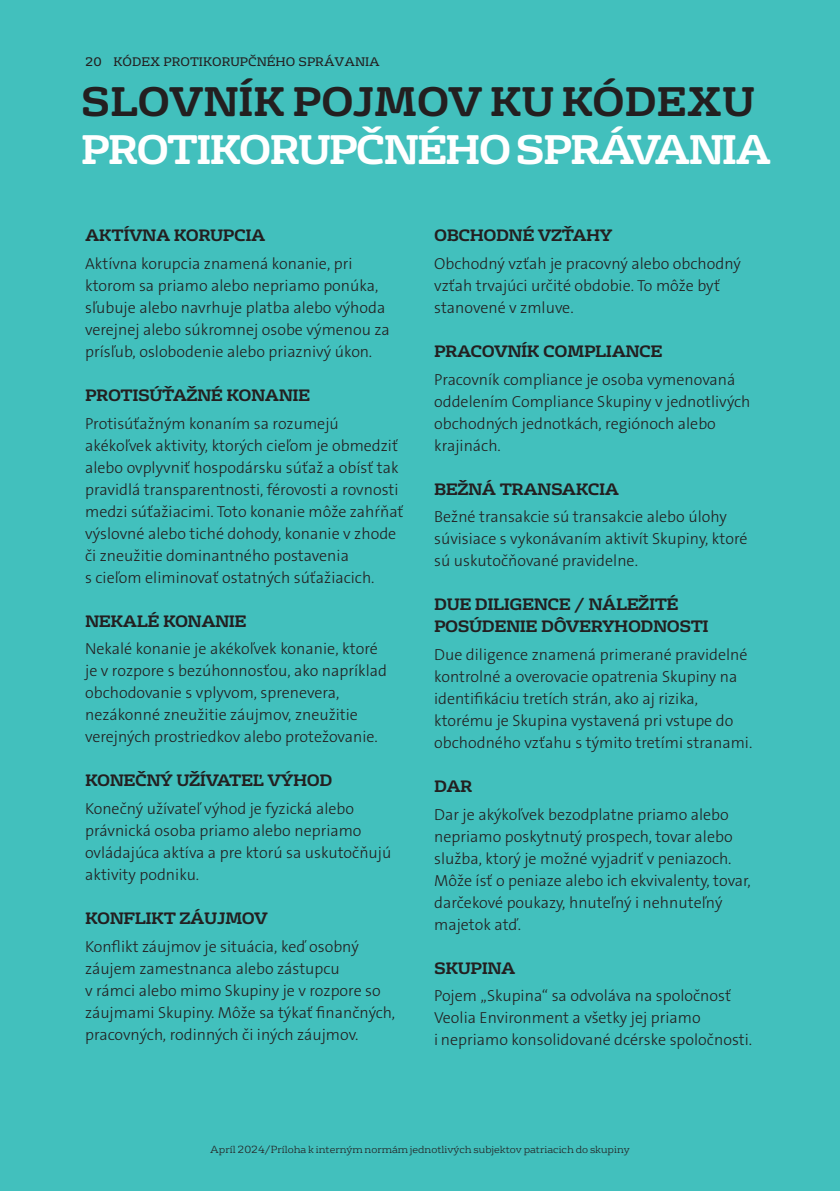
<style>
.page{position:relative;width:840px;height:1191px;background:#fff}
.page>*{position:absolute;margin:0;border:0;box-sizing:border-box;transform-origin:0 0}
.t1{font:700 40px "FS Rufus";letter-spacing:-.05em;color:#fff}
.t2{font:700 40px "FS Rufus";letter-spacing:-.01em;color:#231f20}
.t3{font:16px/22px "The Sans Veolia W3 Lig";color:#231f20}
.t4{font:700 16px/22px "FS Rufus";letter-spacing:-.03em;color:#231f20}
.t5{font:12px "FS Rufus";color:#231f20}
.t6{font:300 10px "FS Rufus";color:#231f20}
</style>
<div class="page">
<div style="left:0;top:0;width:839px;height:1191px;background:#42c0bd"></div>
<p class="t5" style="left:85px;top:52px;width:296px">20 KÓDEX PROTIKORUPČNÉHO SPRÁVANIA</p>
<h1 class="t2" style="left:81px;top:66px;width:675px">SLOVNÍK POJMOV KU KÓDEXU</h1>
<h1 class="t1" style="left:81px;top:114px;width:691px">PROTIKORUPČNÉHO SPRÁVANIA</h1>
<p class="t4" style="left:85px;top:223px;width:182px">AKTÍVNA KORUPCIA</p>
<p class="t3" style="left:85px;top:252px;width:306px">Aktívna korupcia znamená konanie, pri ktorom sa priamo alebo nepriamo ponúka, sľubuje alebo navrhuje platba alebo výhoda verejnej alebo súkromnej osobe výmenou za prísľub, oslobodenie alebo priaznivý úkon.</p>
<p class="t4" style="left:85px;top:383px;width:226px">PROTISÚŤAŽNÉ KONANIE</p>
<p class="t3" style="left:85px;top:412px;width:319px">Protisúťažným konaním sa rozumejú akékoľvek aktivity, ktorých cieľom je obmedziť alebo ovplyvniť hospodársku súťaž a obísť tak pravidlá transparentnosti, férovosti a rovnosti medzi súťažiacimi. Toto konanie môže zahŕňať výslovné alebo tiché dohody, konanie v zhode či zneužitie dominantného postavenia<br>s cieľom eliminovať ostatných súťažiacich.</p>
<p class="t4" style="left:85px;top:608px;width:163px">NEKALÉ KONANIE</p>
<p class="t3" style="left:85px;top:638px;width:303px">Nekalé konanie je akékoľvek konanie, ktoré je v rozpore s bezúhonnosťou, ako napríklad obchodovanie s vplyvom, sprenevera, nezákonné zneužitie záujmov, zneužitie verejných prostriedkov alebo protežovanie.</p>
<p class="t4" style="left:85px;top:768px;width:248px">KONEČNÝ UŽÍVATEĽ VÝHOD</p>
<p class="t3" style="left:85px;top:797px;width:307px">Konečný užívateľ výhod je fyzická alebo právnická osoba priamo alebo nepriamo ovládajúca aktíva a pre ktorú sa uskutočňujú aktivity podniku.</p>
<p class="t4" style="left:85px;top:906px;width:184px">KONFLIKT ZÁUJMOV</p>
<p class="t3" style="left:85px;top:935px;width:311px">Konflikt záujmov je situácia, keď osobný záujem zamestnanca alebo zástupcu<br>v rámci alebo mimo Skupiny je v rozpore so záujmami Skupiny. Môže sa týkať finančných, pracovných, rodinných či iných záujmov.</p>
<p class="t4" style="left:434px;top:223px;width:180px">OBCHODNÉ VZŤAHY</p>
<p class="t3" style="left:434px;top:252px;width:308px">Obchodný vzťah je pracovný alebo obchodný vzťah trvajúci určité obdobie. To môže byť stanovené v zmluve.</p>
<p class="t4" style="left:434px;top:339px;width:230px">PRACOVNÍK COMPLIANCE</p>
<p class="t3" style="left:434px;top:368px;width:318px">Pracovník compliance je osoba vymenovaná oddelením Compliance Skupiny v jednotlivých obchodných jednotkách, regiónoch alebo krajinách.</p>
<p class="t4" style="left:434px;top:476px;width:186px">BEŽNÁ TRANSAKCIA</p>
<p class="t3" style="left:434px;top:506px;width:314px">Bežné transakcie sú transakcie alebo úlohy súvisiace s vykonávaním aktivít Skupiny, ktoré sú uskutočňované pravidelne.</p>
<p class="t4" style="left:434px;top:592px;width:276px">DUE DILIGENCE / NÁLEŽITÉ<br>POSÚDENIE DÔVERYHODNOSTI</p>
<p class="t3" style="left:434px;top:643px;width:319px">Due diligence znamená primerané pravidelné kontrolné a overovacie opatrenia Skupiny na identifikáciu tretích strán, ako aj rizika, ktorému je Skupina vystavená pri vstupe do obchodného vzťahu s týmito tretími stranami.</p>
<p class="t4" style="left:434px;top:774px;width:40px">DAR</p>
<p class="t3" style="left:434px;top:803px;width:318px">Dar je akýkoľvek bezodplatne priamo alebo nepriamo poskytnutý prospech, tovar alebo služba, ktorý je možné vyjadriť v peniazoch.<br>Môže ísť o peniaze alebo ich ekvivalenty, tovar, darčekové poukazy, hnuteľný i nehnuteľný majetok atď.</p>
<p class="t4" style="left:434px;top:955px;width:83px">SKUPINA</p>
<p class="t3" style="left:434px;top:985px;width:319px">Pojem „Skupina“ sa odvoláva na spoločnosť<br>Veolia Environment a všetky jej priamo<br>i nepriamo konsolidované dcérske spoločnosti.</p>
<p class="t6" style="left:210px;top:1141px;width:420px">Apríl 2024/Príloha k interným normám jednotlivých subjektov patriacich do skupiny</p>
</div>
